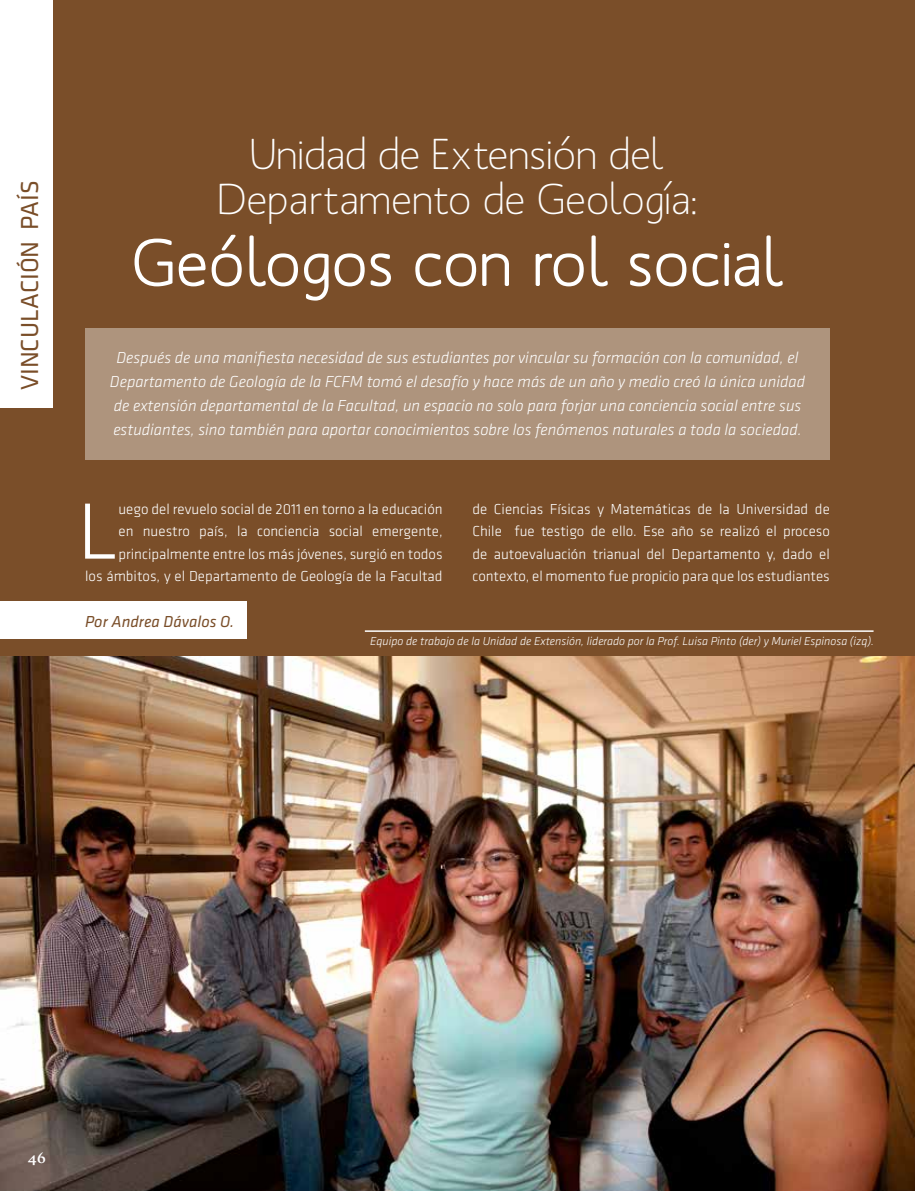
<style>
.page{position:relative;width:915px;height:1191px;background:#fff}
.page>*{position:absolute;margin:0;border:0;box-sizing:border-box;transform-origin:0 0}
.t1{font:300 82.5px "Klavika";color:#fff}
.t2{font:500 66.75px "Mank Sans";color:#fff}
.t3{font:42.75px/45px "Mank Sans";color:#fff;text-align:center}
.t4{font:25.5px "Klavika";color:#7a4e29}
.t5{font:italic 300 16.5px/24px "Klavika";color:#fff;text-align:center}
.t6{font:italic 16.5px "Klavika";color:#7a4e29}
.t7{font:300 15px/22.5px "Klavika";color:#fff;text-align:right}
.t8{font:600 15px "Prensa";color:#fff}
.t9{font:italic 300 12px "Klavika";color:#fff}
</style>
<div class="page">
<img style="left:914px;top:0;width:1px;height:1191px">
<div style="left:0;top:0;width:914px;height:1191px;background:#7a4e29"></div>
<img style="left:0;top:656px;width:914px;height:535px">
<div style="left:0;top:0;width:53px;height:407px;background:#fff"></div>
<div style="left:85px;top:328px;width:744px;height:132px;background:#ae947d"></div>
<div style="left:0;top:601px;width:247px;height:37px;background:#fff"></div>
<hr style="left:365px;top:630px;width:508px;height:2px;background:#fff">
<p class="t4" style="left:16px;top:390px;width:212px;rotate:-90deg">VINCULACIÓN PAÍS</p>
<p class="t3" style="left:217px;top:131px;width:481px">Unidad de Extensión del<br>Departamento de Geología:</p>
<p class="t2" style="left:131px;top:220px;width:653px">Geólogos con rol social</p>
<p class="t5" style="left:110px;top:346px;width:696px">Después de una manifiesta necesidad de sus estudiantes por vincular su formación con la comunidad, el Departamento de Geología de la FCFM tomó el desafío y hace más de un año y medio creó la única unidad de extensión departamental de la Facultad, un espacio no solo para forjar una conciencia social entre sus estudiantes, sino también para aportar conocimientos sobre los fenómenos naturales a toda la sociedad.</p>
<p class="t7" style="left:85px;top:497px;width:359px">uego del revuelo social de 2011 en torno a la educación<br>en nuestro país, la conciencia social emergente, principalmente entre los más jóvenes, surgió en todos<br>los ámbitos, y el Departamento de Geología de la Facultad</p>
<p class="t1" style="left:78px;top:486px;width:42px">L</p>
<p class="t6" style="left:85px;top:612px;width:150px">Por Andrea Dávalos O.</p>
<p class="t7" style="left:472px;top:497px;width:359px;text-align:justify">de Ciencias Físicas y Matemáticas de la Universidad de Chile fue testigo de ello. Ese año se realizó el proceso de autoevaluación trianual del Departamento y, dado el contexto, el momento fue propicio para que los estudiantes</p>
<p class="t9" style="left:370px;top:634px;width:505px">Equipo de trabajo de la Unidad de Extensión, liderado por la Prof. Luisa Pinto (der) y Muriel Espinosa (izq).</p>
<p class="t8" style="left:28px;top:1148px;width:20px">46</p>
</div>
